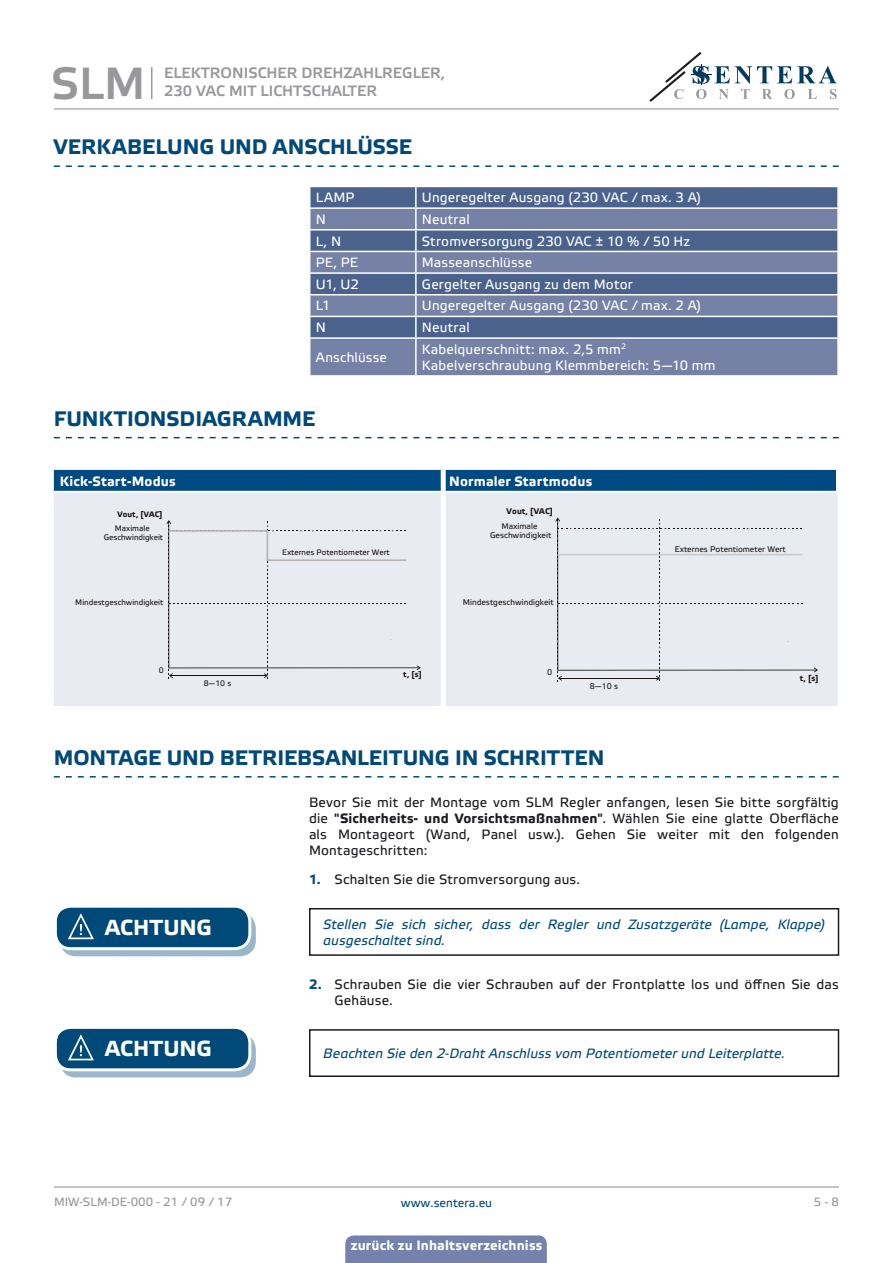
<style>
.page{position:relative;width:893px;height:1263px;background:#fff}
.page>*{position:absolute;margin:0;border:0;box-sizing:border-box;transform-origin:0 0}
.t1{font:45px "Etelka Medium Pro";color:#98989c}
.t2{font:700 21.75px "Etelka Text Pro";color:#fff}
.t3{font:700 21px "Etelka Text Pro";color:#004978}
.t4{font:15px/18px "Etelka Medium Pro";color:#98989c}
.t5{font:13.5px/16.2px "Etelka Text Pro";letter-spacing:.015em;color:#1b1c20;text-align:justify}
.t6{font:13.5px/16.2px "Etelka Text Pro";letter-spacing:.015em;color:#fff}
.t7{font:italic 13.5px/16.2px "Etelka Text Pro";letter-spacing:.01em;color:#004978}
.t8{font:700 13.5px "Etelka Text Pro";letter-spacing:.015em;color:#fff}
.t9{font:12px "Etelka Text Pro";color:#98989c}
.t10{font:12px "Etelka Text Pro";color:#004978}
.t11{font:8.1px/9.8px "Etelka Text Pro";color:#1a1212;text-align:center}
.t12{font:700 8.1px "Etelka Text Pro";letter-spacing:.025em;color:#1a1212}
.t13{font:7.95px/9.4px "Etelka Text Pro";color:#1a1212;text-align:center}
.t14{font:700 7.95px "Etelka Text Pro";letter-spacing:.025em;color:#1a1212}
.s1{font-weight:700}
.s2{font-weight:700;color:#004978}
</style>
<div class="page">
<hr style="left:54px;top:108px;width:785px;height:1px;background:#98989c">
<hr style="left:54px;top:1186px;width:785px;height:1px;background:#98989c">
<svg style="left:649px;top:52px;width:188px;height:50px"></svg>
<div style="left:345px;top:1235px;width:202px;height:28px;background:#7482ad"></div>
<svg style="left:54px;top:165px;width:785px;height:2px"></svg>
<svg style="left:54px;top:437px;width:785px;height:1px"></svg>
<div style="left:310px;top:187px;width:527px;height:20px;background:#4b628c"></div>
<svg style="left:310px;top:209px;width:527px;height:166px;background:#67779c"></svg>
<hr style="left:415px;top:187px;width:2px;height:20px;background:#fff">
<hr style="left:415px;top:209px;width:2px;height:20px;background:#fff">
<hr style="left:309px;top:229px;width:107px;height:2px;background:#fff">
<hr style="left:416px;top:229px;width:423px;height:2px;background:#fff">
<hr style="left:415px;top:231px;width:2px;height:20px;background:#fff">
<hr style="left:309px;top:251px;width:107px;height:1px;background:#fff">
<hr style="left:416px;top:251px;width:423px;height:1px;background:#fff">
<hr style="left:415px;top:252px;width:2px;height:20px;background:#fff">
<hr style="left:309px;top:272px;width:107px;height:2px;background:#fff">
<hr style="left:416px;top:272px;width:423px;height:2px;background:#fff">
<hr style="left:415px;top:274px;width:2px;height:20px;background:#fff">
<hr style="left:309px;top:294px;width:107px;height:1px;background:#fff">
<hr style="left:416px;top:294px;width:423px;height:1px;background:#fff">
<hr style="left:415px;top:295px;width:2px;height:21px;background:#fff">
<hr style="left:309px;top:316px;width:107px;height:1px;background:#fff">
<hr style="left:416px;top:316px;width:423px;height:1px;background:#fff">
<hr style="left:415px;top:317px;width:2px;height:20px;background:#fff">
<hr style="left:309px;top:337px;width:107px;height:2px;background:#fff">
<hr style="left:416px;top:337px;width:423px;height:2px;background:#fff">
<hr style="left:415px;top:339px;width:2px;height:36px;background:#fff">
<svg style="left:54px;top:470px;width:784px;height:236px;background:#d3dbe7"></svg>
<hr style="left:558px;top:554px;width:244px;height:1px;background:#cccac8">
<svg style="left:54px;top:776px;width:785px;height:1px"></svg>
<svg style="left:61px;top:913px;width:194px;height:43px"></svg>
<div style="left:60px;top:912px;width:196px;height:44px;border:1px solid #004978;border-radius:15px"></div>
<div style="left:55px;top:906px;width:195px;height:43px;background:#004978;border-radius:15px"></div>
<div style="left:54px;top:905px;width:197px;height:45px;border:3px solid #fff;border-radius:15px"></div>
<svg style="left:66px;top:913px;width:38px;height:36px"></svg>
<div style="left:309px;top:908px;width:530px;height:48px;border:2px solid #1b1c20"></div>
<svg style="left:61px;top:1034px;width:194px;height:43px"></svg>
<div style="left:60px;top:1034px;width:196px;height:43px;border:1px solid #004978;border-radius:15px"></div>
<div style="left:55px;top:1027px;width:195px;height:43px;background:#004978;border-radius:15px"></div>
<div style="left:54px;top:1026px;width:197px;height:45px;border:3px solid #fff;border-radius:15px"></div>
<svg style="left:66px;top:1034px;width:38px;height:36px"></svg>
<div style="left:309px;top:1029px;width:530px;height:48px;border:2px solid #1b1c20"></div>
<hr style="left:151px;top:67px;width:1px;height:32px;background:#98989c">
<h1 class="t1" style="left:51px;top:59px;width:96px">SLM</h1>
<p class="t4" style="left:164px;top:65px;width:283px">ELEKTRONISCHER DREHZAHLREGLER,<br>230 VAC MIT LICHTSCHALTER</p>
<h3 class="t3" style="left:54px;top:135px;width:360px">VERKABELUNG UND ANSCHLÜSSE</h3>
<p class="t6" style="left:316px;top:190px;width:40px">LAMP</p>
<p class="t6" style="left:422px;top:190px;width:281px">Ungeregelter Ausgang (230 VAC / max. 3 A)</p>
<p class="t6" style="left:316px;top:212px;width:12px">N</p>
<p class="t6" style="left:422px;top:212px;width:49px">Neutral</p>
<p class="t6" style="left:316px;top:234px;width:27px">L, N</p>
<p class="t6" style="left:422px;top:234px;width:270px">Stromversorgung 230 VAC ± 10 % / 50 Hz</p>
<p class="t6" style="left:316px;top:255px;width:44px">PE, PE</p>
<p class="t6" style="left:422px;top:255px;width:112px">Masseanschlüsse</p>
<p class="t6" style="left:316px;top:277px;width:45px">U1, U2</p>
<p class="t6" style="left:422px;top:277px;width:212px">Gergelter Ausgang zu dem Motor</p>
<p class="t6" style="left:316px;top:298px;width:16px">L1</p>
<p class="t6" style="left:422px;top:298px;width:281px">Ungeregelter Ausgang (230 VAC / max. 2 A)</p>
<p class="t6" style="left:316px;top:320px;width:12px">N</p>
<p class="t6" style="left:422px;top:320px;width:49px">Neutral</p>
<p class="t6" style="left:316px;top:350px;width:73px">Anschlüsse</p>
<p class="t6" style="left:422px;top:342px;width:295px">Kabelquerschnitt: max. 2,5 mm<sup>2<br></sup>Kabelverschraubung Klemmbereich: 5—10 mm</p>
<h3 class="t3" style="left:54px;top:407px;width:263px">FUNKTIONSDIAGRAMME</h3>
<p class="t8" style="left:60px;top:473px;width:117px">Kick-Start-Modus</p>
<p class="t8" style="left:449px;top:473px;width:145px">Normaler Startmodus</p>
<p class="t14" style="left:117px;top:509px;width:46px">Vout, [VAC]</p>
<p class="t12" style="left:506px;top:507px;width:48px">Vout, [VAC]</p>
<p class="t13" style="left:104px;top:523px;width:61px">Maximale<br>Geschwindigkeit</p>
<p class="t11" style="left:490px;top:521px;width:63px">Maximale<br>Geschwindigkeit</p>
<p class="t13" style="left:282px;top:548px;width:109px">Externes Potentiometer Wert</p>
<p class="t11" style="left:675px;top:544px;width:113px">Externes Potentiometer Wert</p>
<p class="t13" style="left:75px;top:598px;width:89px">Mindestgeschwindigkeit</p>
<p class="t11" style="left:463px;top:598px;width:92px">Mindestgeschwindigkeit</p>
<p class="t13" style="left:159px;top:665px;width:6px">0</p>
<p class="t13" style="left:204px;top:679px;width:29px">8—10 s</p>
<p class="t14" style="left:403px;top:670px;width:20px">t, [s]</p>
<p class="t11" style="left:547px;top:668px;width:7px">0</p>
<p class="t11" style="left:590px;top:682px;width:30px">8—10 s</p>
<p class="t12" style="left:800px;top:673px;width:20px">t, [s]</p>
<h3 class="t3" style="left:54px;top:746px;width:552px">MONTAGE UND BETRIEBSANLEITUNG IN SCHRITTEN</h3>
<p class="t5" style="left:309px;top:794px;width:531px">Bevor Sie mit der Montage vom SLM Regler anfangen, lesen Sie bitte sorgfältig die <span class="s1">"Sicherheits- und Vorsichtsmaßnahmen"</span>. Wählen Sie eine glatte Oberfläche als Montageort (Wand, Panel usw.). Gehen Sie weiter mit den folgenden Montageschritten:</p>
<p class="t5" style="left:309px;top:872px;width:273px"><span class="s2">1.</span> Schalten Sie die Stromversorgung aus.</p>
<h2 class="t2" style="left:105px;top:915px;width:108px">ACHTUNG</h2>
<p class="t7" style="left:323px;top:917px;width:503px">Stellen Sie sich sicher, dass der Regler und Zusatzgeräte (Lampe, Klappe) ausgeschaltet sind.</p>
<p class="t5" style="left:334px;top:977px;width:506px;text-indent:-26px"><span class="s2">2.</span> Schrauben Sie die vier Schrauben auf der Frontplatte los und öffnen Sie das<br>Gehäuse.</p>
<h2 class="t2" style="left:105px;top:1036px;width:108px">ACHTUNG</h2>
<p class="t7" style="left:323px;top:1046px;width:463px">Beachten Sie den 2-Draht Anschluss vom Potentiometer und Leiterplatte.</p>
<p class="t9" style="left:54px;top:1195px;width:180px">MIW-SLM-DE-000 - 21 / 09 / 17</p>
<p class="t10" style="left:401px;top:1196px;width:93px">www.sentera.eu</p>
<p class="t9" style="left:814px;top:1195px;width:27px">5 - 8</p>
<p class="t8" style="left:351px;top:1238px;width:193px">zurück zu Inhaltsverzeichniss</p>
</div>
